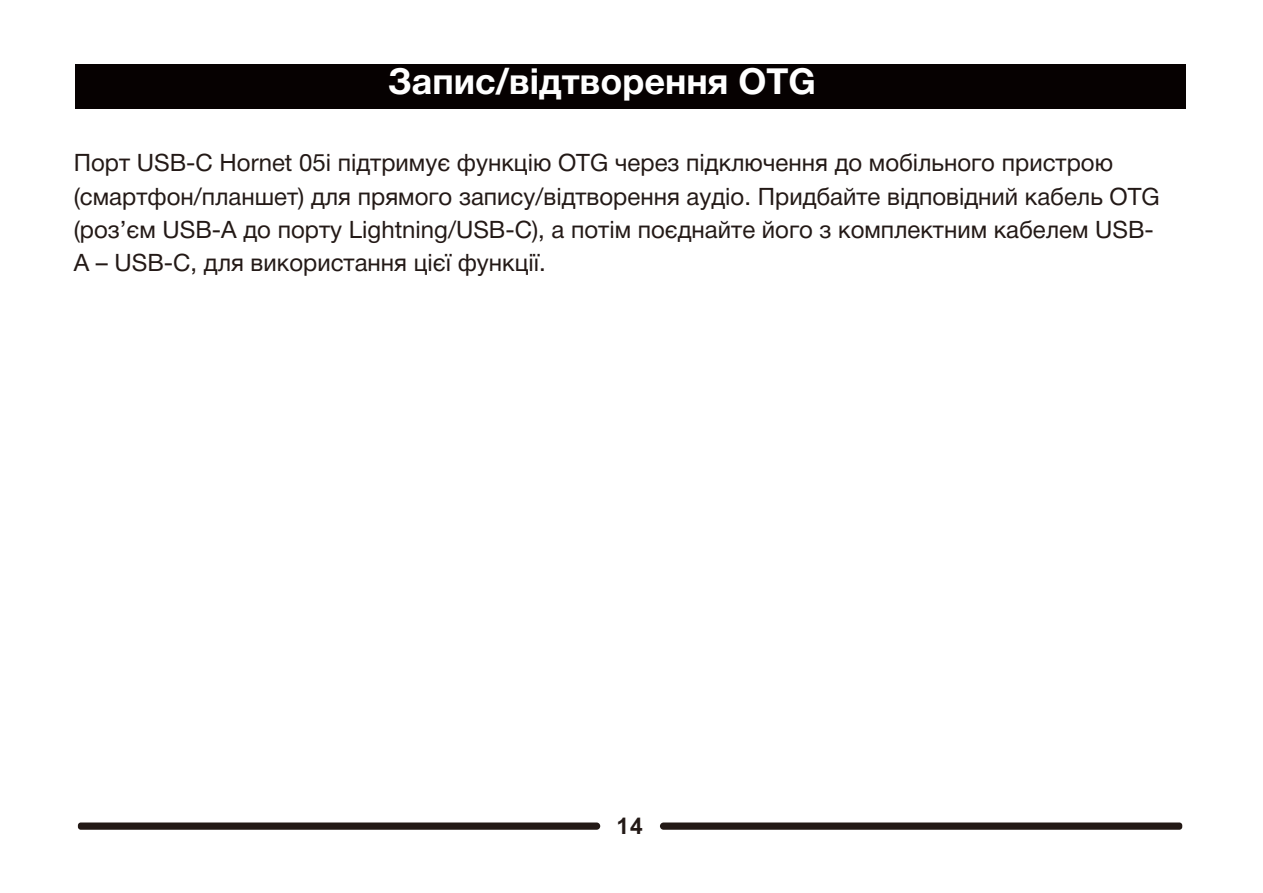
<style>
.page{position:relative;width:1263px;height:893px;background:#fff}
.page>*{position:absolute;margin:0;border:0;box-sizing:border-box;transform-origin:0 0}
.t1{font:700 36px "Helvetica Neue Cyr";color:#fff}
.t2{font:24px/33.3px "Helvetica Neue Cyr";color:#231916}
.t3{font:700 22.8px "Arial";color:#231916}
</style>
<div class="page">
<svg style="left:78px;top:822px;width:1104px;height:8px;background:#433a37"></svg>
<div style="left:75px;top:64px;width:1111px;height:45px;background:#060101"></div>
<h1 class="t1" style="left:388px;top:62px;width:429px">Запис/відтворення OTG</h1>
<p class="t2" style="left:74px;top:147px;width:1087px">Порт USB-C Hornet 05i підтримує функцію OTG через підключення до мобільного пристрою (смартфон/планшет) для прямого запису/відтворення аудіо. Придбайте відповідний кабель OTG (роз’єм USB-A до порту Lightning/USB-C), а потім поєднайте його з комплектним кабелем USB-A – USB-C, для використання цієї функції.</p>
<p class="t3" style="left:616px;top:817px;width:28px">14</p>
</div>
